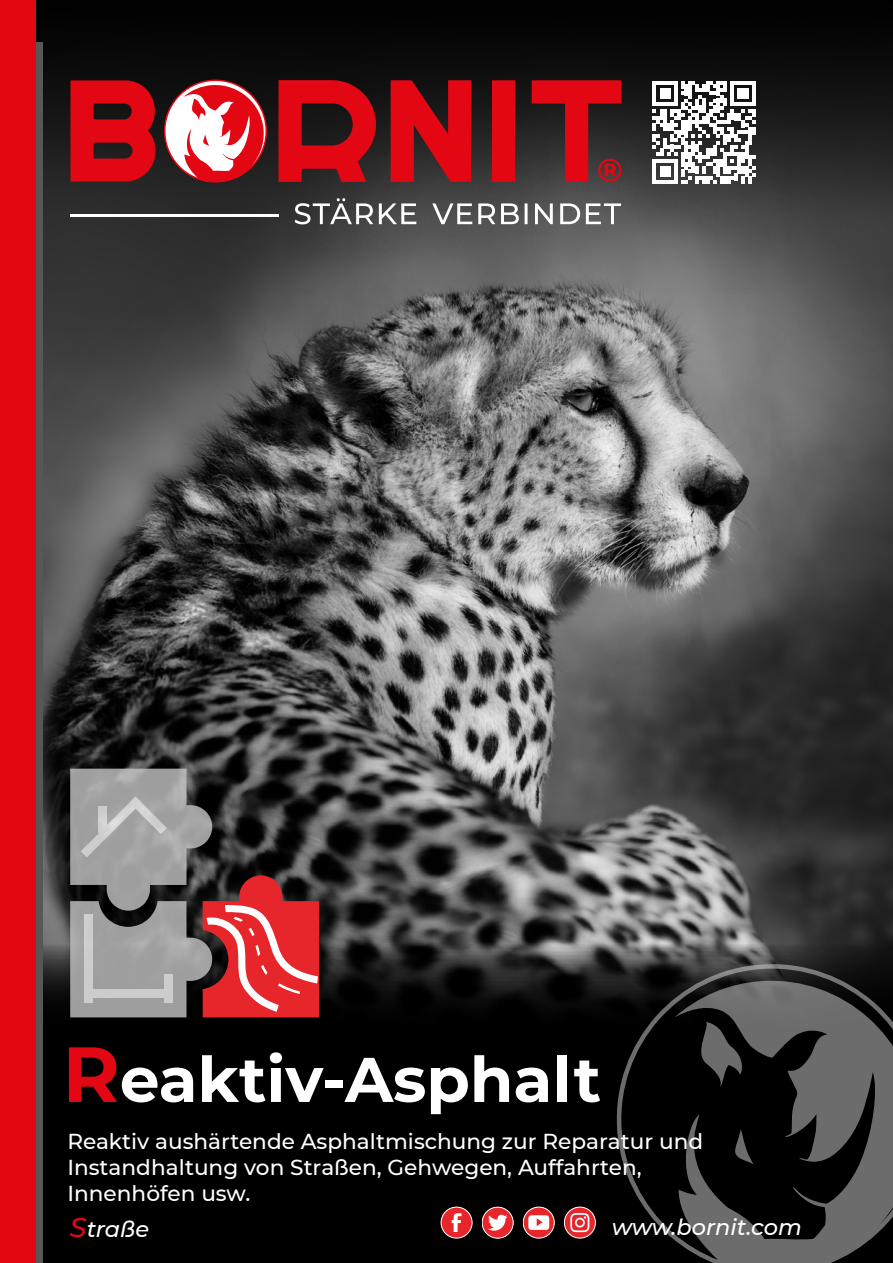
<style>
.page{position:relative;width:893px;height:1263px;background:#fff}
.page>*{position:absolute;margin:0;border:0;box-sizing:border-box;transform-origin:0 0}
.t1{font:700 63px "Montserrat";color:#fff}
.t2{font:italic 500 22.5px "Montserrat";color:#fff}
.t3{font:500 21.6px/26px "Montserrat";color:#fff}
.s1{font-size:78px;color:#e30613}
.s2{font-size:27px;color:#e3051b}
</style>
<div class="page">
<img style="left:42px;top:213px;width:851px;height:731px">
<svg style="left:36px;top:0;width:857px;height:213px;background:#151515"></svg>
<svg style="left:71px;top:80px;width:550px;height:102px;background:#9a232a"></svg>
<svg style="left:295px;top:198px;width:326px;height:26px"></svg>
<hr style="left:71px;top:214px;width:208px;height:3px;background:#fff">
<svg style="left:598px;top:159px;width:23px;height:23px"></svg>
<div style="left:0;top:944px;width:893px;height:319px;background:#000"></div>
<svg style="left:615px;top:962px;width:278px;height:301px"></svg>
<div style="left:441px;top:1207px;width:31px;height:31px;background:#e6262b;border-radius:50%"></div>
<div style="left:441px;top:1207px;width:31px;height:31px;border:1px solid #fff;border-radius:50%"></div>
<svg style="left:452px;top:1213px;width:10px;height:19px"></svg>
<svg style="left:564px;top:1207px;width:31px;height:31px"></svg>
<div style="left:564px;top:1207px;width:32px;height:31px;border:1px solid #fff;border-radius:50%"></div>
<svg style="left:570px;top:1213px;width:19px;height:19px"></svg>
<div style="left:482px;top:1207px;width:31px;height:31px;background:#e6262b;border-radius:50%"></div>
<div style="left:482px;top:1207px;width:31px;height:31px;border:1px solid #fff;border-radius:50%"></div>
<svg style="left:488px;top:1215px;width:19px;height:15px"></svg>
<div style="left:523px;top:1207px;width:31px;height:31px;background:#e6262b;border-radius:50%"></div>
<div style="left:523px;top:1207px;width:31px;height:31px;border:1px solid #fff;border-radius:50%"></div>
<svg style="left:528px;top:1215px;width:21px;height:15px"></svg>
<div style="left:0;top:43px;width:42px;height:1220px;background:#575756"></div>
<div style="left:0;top:0;width:36px;height:1263px;background:#e30613"></div>
<svg style="left:70px;top:769px;width:249px;height:248px;background:#8a6869"></svg>
<svg style="left:653px;top:81px;width:102px;height:103px"></svg>
<h1 class="t1" style="left:62px;top:1034px;width:540px"><span class="s1">R</span>eaktiv-Asphalt</h1>
<p class="t3" style="left:67px;top:1127px;width:637px">Reaktiv aushärtende Asphaltmischung zur Reparatur und<br>Instandhaltung von Straßen, Gehwegen, Auffahrten,<br>Innenhöfen usw.</p>
<p class="t2" style="left:70px;top:1213px;width:81px"><span class="s2">S</span>traße</p>
<p class="t2" style="left:612px;top:1211px;width:192px">www.bornit.com</p>
</div>
